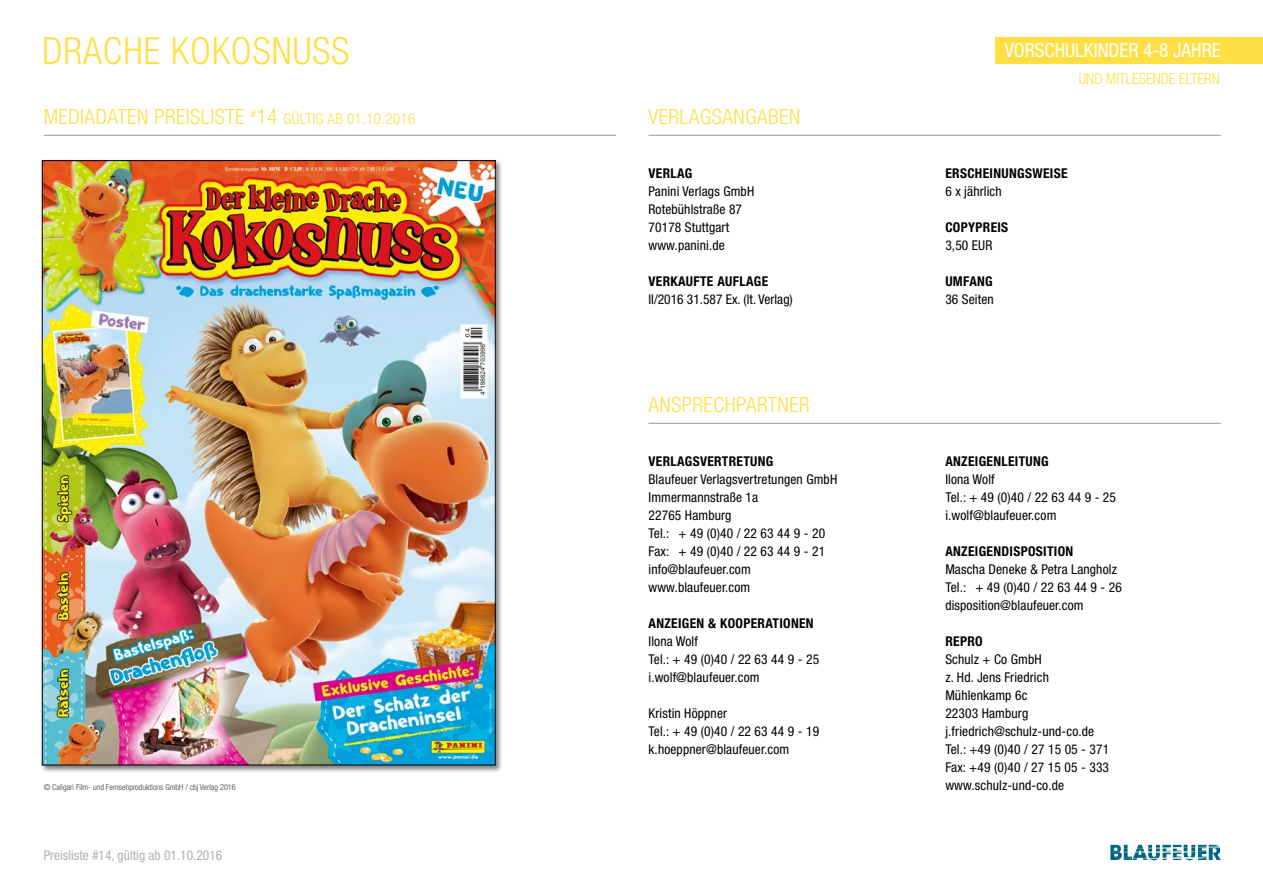
<style>
.page{position:relative;width:1263px;height:893px;background:#fff}
.page>*{position:absolute;margin:0;border:0;box-sizing:border-box;transform-origin:0 0}
.t1{font:300 condensed 37.5px "Helvetica Neue LT Std";letter-spacing:.025em;color:#ffdf43}
.t2{font:300 condensed 21px "Helvetica Neue LT Std";letter-spacing:.025em;color:#ffdf43}
.t3{font:condensed 19.5px "Helvetica Neue LT Std";color:#fff}
.t4{font:300 condensed 15px "Helvetica Neue LT Std";letter-spacing:.025em;color:#ffdf43}
.t5{font:300 condensed 15px "Helvetica Neue LT Std";color:#ffdf43}
.t6{font:condensed 13.5px/18px "Helvetica Neue LT Std";letter-spacing:.01em;color:#000}
.t7{font:700 condensed 13.5px "Helvetica Neue LT Std";letter-spacing:.025em;color:#000}
.t8{font:condensed 13.5px "Helvetica Neue LT Std";color:#b1b2b3}
.t9{font:300 condensed 8.25px "Helvetica Neue LT Std";color:#3b3b3a}
.s1{font-size:21px}
</style>
<div class="page">
<hr style="left:648px;top:135px;width:573px;height:1px;background:#9c9d9d">
<hr style="left:44px;top:135px;width:572px;height:1px;background:#9c9d9d">
<hr style="left:648px;top:423px;width:573px;height:1px;background:#9c9d9d">
<div style="left:40px;top:159px;width:463px;height:614px;background:#000;opacity:.5"></div>
<img style="left:44px;top:162px;width:450px;height:601px">
<svg style="left:1110px;top:844px;width:106px;height:17px"></svg>
<svg style="left:1110px;top:845px;width:111px;height:15px"></svg>
<div style="left:995px;top:37px;width:268px;height:27px;background:#ffdf43"></div>
<h1 class="t1" style="left:43px;top:29px;width:308px">DRACHE KOKOSNUSS</h1>
<h3 class="t3" style="left:1005px;top:39px;width:31px">Vorschul</h3>
<h3 class="t3" style="left:1084px;top:39px;width:36px">Kinder</h3>
<h3 class="t3" style="left:1143px;top:39px;width:59px">4-8 Jahre</h3>
<p class="t5" style="left:1079px;top:70px;width:143px">UND MITLESENDE ELTERN</p>
<h2 class="t2" style="left:44px;top:105px;width:202px">MEDIADATEN PREISLISTE</h2>
<h2 class="t2" style="left:648px;top:105px;width:153px">VERLAGSANGABEN</h2>
<p class="t4" style="left:251px;top:110px;width:166px"><sup>#</sup><span class="s1">14</span> GÜLTIG AB 01.10.2016</p>
<p class="t7" style="left:648px;top:165px;width:45px">VERLAG</p>
<p class="t6" style="left:648px;top:182px;width:107px">Panini Verlags GmbH<br>Rotebühlstraße 87<br>70178 Stuttgart www.panini.de</p>
<p class="t7" style="left:648px;top:273px;width:99px">VERKAUFTE AUFLAGE</p>
<p class="t6" style="left:648px;top:290px;width:146px">II/2016 31.587 Ex. (lt. Verlag)</p>
<h2 class="t2" style="left:648px;top:393px;width:163px">ANSPRECHPARTNER</h2>
<p class="t9" style="left:44px;top:782px;width:194px">© CALIGARI FILM- UND FERNSEHPRODUKTIONS GMBH / CBJ VERLAG 2016</p>
<p class="t8" style="left:44px;top:848px;width:180px">Preisliste #14, gültig ab 01.10.2016</p>
<p class="t7" style="left:648px;top:453px;width:16px">VERLAGSVER</p>
<p class="t7" style="left:722px;top:453px;width:45px">TRETUNG</p>
<p class="t6" style="left:648px;top:470px;width:190px">Blaufeuer Verlagsvertretungen GmbH<br>Immermannstraße 1a<br>22765 Hamburg<br>Tel.: + 49 (0)40 / 22 63 44 9 - 20<br>Fax: + 49 (0)40 / 22 63 44 9 - 21 info@blaufeuer.com www.blaufeuer.com</p>
<p class="t7" style="left:648px;top:615px;width:31px">ANZEIGEN</p>
<p class="t7" style="left:708px;top:615px;width:21px">&amp; KOOPERA</p>
<p class="t7" style="left:772px;top:615px;width:15px">TIONEN</p>
<p class="t6" style="left:648px;top:632px;width:172px">Ilona Wolf<br>Tel.: + 49 (0)40 / 22 63 44 9 - 25 i.wolf@blaufeuer.com</p>
<p class="t6" style="left:648px;top:704px;width:172px">Kristin Höppner<br>Tel.: + 49 (0)40 / 22 63 44 9 - 19 k.hoeppner@blaufeuer.com</p>
<p class="t7" style="left:945px;top:165px;width:124px">ERSCHEINUNGSWEISE</p>
<p class="t6" style="left:945px;top:182px;width:58px">6 x jährlich</p>
<p class="t7" style="left:945px;top:219px;width:64px">COPYPREIS</p>
<p class="t6" style="left:945px;top:236px;width:49px">3,50 EUR</p>
<p class="t7" style="left:945px;top:273px;width:33px">UMFANG</p>
<p class="t6" style="left:945px;top:290px;width:50px">36 Seiten</p>
<p class="t7" style="left:945px;top:453px;width:30px">ANZEIGENLEI</p>
<p class="t7" style="left:1019px;top:453px;width:23px">TUNG</p>
<p class="t6" style="left:945px;top:470px;width:172px">Ilona Wolf<br>Tel.: + 49 (0)40 / 22 63 44 9 - 25 i.wolf@blaufeuer.com</p>
<p class="t7" style="left:945px;top:543px;width:31px">ANZEIGEN</p>
<p class="t7" style="left:1001px;top:543px;width:16px">DISPOSI</p>
<p class="t7" style="left:1047px;top:543px;width:14px">TION</p>
<p class="t6" style="left:945px;top:560px;width:178px">Mascha Deneke &amp; Petra Langholz<br>Tel.: + 49 (0)40 / 22 63 44 9 - 26 disposition@blaufeuer.com</p>
<p class="t7" style="left:945px;top:633px;width:16px">REPRO</p>
<p class="t6" style="left:945px;top:650px;width:165px">Schulz + Co GmbH<br>z. Hd. Jens Friedrich<br>Mühlenkamp 6c<br>22303 Hamburg j.friedrich@schulz-und-co.de<br>Tel.: +49 (0)40 / 27 15 05 - 371<br>Fax: +49 (0)40 / 27 15 05 - 333 www.schulz-und-co.de</p>
</div>
